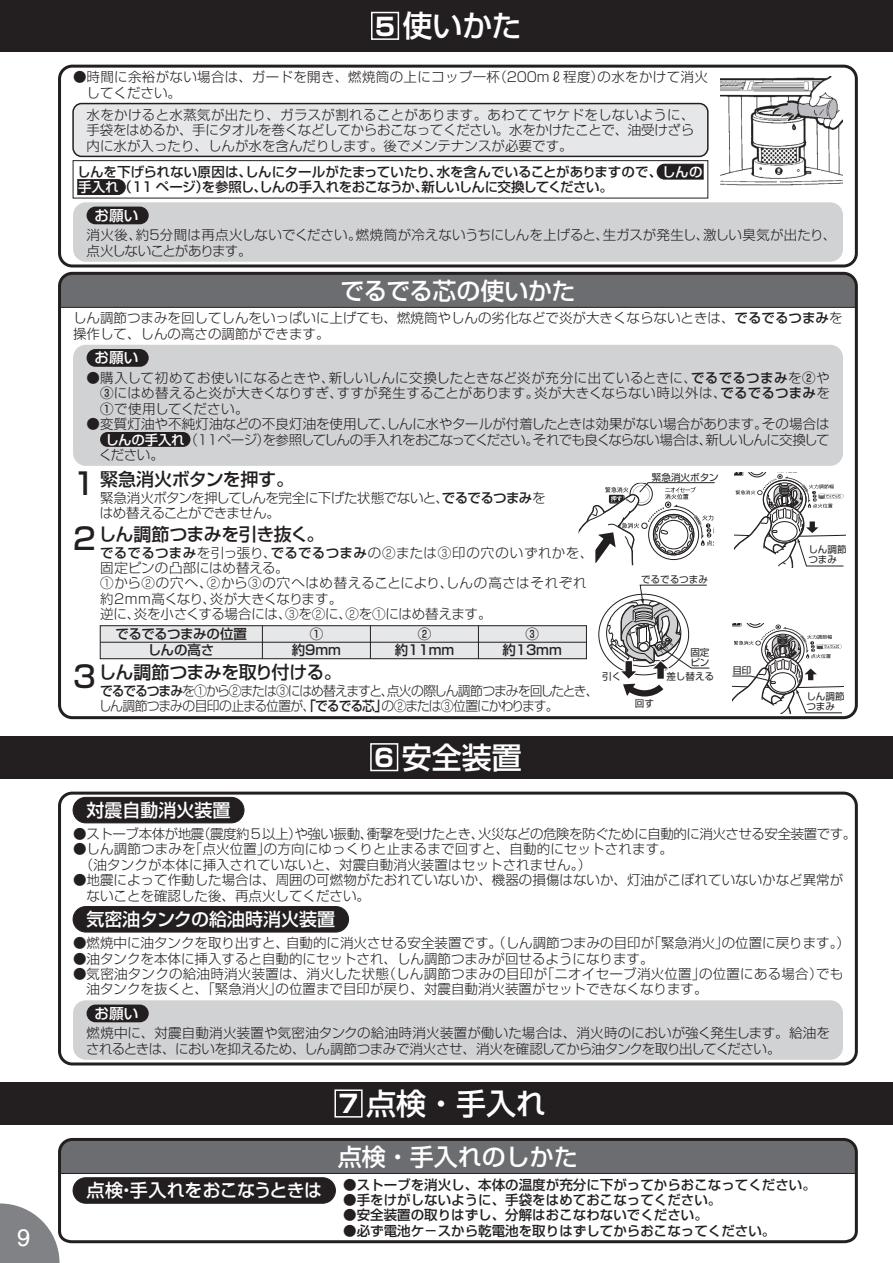
<style>
.page{position:relative;width:893px;height:1263px;background:#fff}
.page>*{position:absolute;margin:0;border:0;box-sizing:border-box;transform-origin:0 0}
.t1{font:500 30px "Shin Go Pro";color:#fff}
.t2{font:500 30px "Shin Go Pro";color:#231f20}
.t3{font:500 24px "Shin Go Pro";color:#fff}
.t4{font:500 24px "Shin Go Pro";letter-spacing:-.025em;color:#fff}
.t5{font:24px "Helvetica";color:#fff}
.t6{font:500 18px "Shin Go Pro";letter-spacing:-.03em;color:#231f20}
.t7{font:500 18px "Shin Go Pro";color:#fff}
.t8{font:500 14.55px "Shin Go Pro";color:#fff}
.t9{font:300 13.5px/15.5px "Shin Go Pro";color:#231f20}
.t10{font:500 13.5px/16.2px "Shin Go Pro";color:#231f20;text-align:center}
.t11{font:300 13.5px/15.5px "Shin Go Pro";letter-spacing:-.035em;color:#231f20}
.t12{font:300 13.5px/15.5px "Shin Go Pro";letter-spacing:.02em;color:#231f20}
.t13{font:500 13.5px/15.5px "Shin Go Pro";letter-spacing:-.02em;color:#231f20}
.t14{font:300 13.5px/15.5px "Shin Go Pro";letter-spacing:-.08em;color:#231f20;scale:.95 1}
.t15{font:300 13.5px "Shin Go Pro";letter-spacing:-.06em;color:#231f20}
.t16{font:300 13.5px/15.5px "Shin Go Pro";letter-spacing:.025em;color:#231f20}
.t17{font:500 13.5px/16.2px "Shin Go Pro";letter-spacing:-.035em;color:#231f20;text-align:center}
.t18{font:9.6px/10.2px "Shin Go Pro";color:#231f20}
.s1{font-weight:700;font-size:24.45px}
.s2{color:#fff}
.s3{font-weight:500}
.s4{font-weight:500;color:#fff}
.s5{font-size:18px;color:#fff}
</style>
<div class="page">
<svg style="left:0;top:1203px;width:60px;height:60px"></svg>
<img style="left:720px;top:77px;width:123px;height:108px">
<div style="left:73px;top:104px;width:635px;height:52px;background:#e6e7e9;border-radius:9px"></div>
<div style="left:72px;top:103px;width:637px;height:54px;border:2px solid #231f20;border-radius:9px"></div>
<div style="left:58px;top:65px;width:800px;height:202px;border:3px solid #231f20;border-radius:13px"></div>
<div style="left:58px;top:792px;width:800px;height:273px;border:3px solid #231f20;border-radius:13px"></div>
<div style="left:73px;top:797px;width:171px;height:26px;background:#231f20;border-radius:13px"></div>
<div style="left:73px;top:797px;width:171px;height:26px;border:1px solid #231f20;border-radius:13px"></div>
<div style="left:73px;top:906px;width:276px;height:26px;background:#231f20;border-radius:13px"></div>
<div style="left:73px;top:906px;width:276px;height:26px;border:1px solid #231f20;border-radius:13px"></div>
<div style="left:73px;top:1000px;width:770px;height:60px;background:#d1d2d4;border-radius:13px"></div>
<div style="left:87px;top:1004px;width:62px;height:18px;background:#231f20;border-radius:9px"></div>
<svg style="left:57px;top:1138px;width:801px;height:107px"></svg>
<div style="left:73px;top:1178px;width:262px;height:25px;background:#231f20;border-radius:13px"></div>
<div style="left:73px;top:1177px;width:263px;height:26px;border:1px solid #231f20;border-radius:13px"></div>
<div style="left:0;top:0;width:893px;height:51px;background:#231f20"></div>
<hr style="left:0;top:50px;width:893px;height:2px;background:#231f20">
<div style="left:0;top:736px;width:893px;height:43px;background:#231f20"></div>
<div style="left:370px;top:743px;width:28px;height:28px;border:2px solid #fff"></div>
<div style="left:371px;top:12px;width:28px;height:28px;border:2px solid #fff"></div>
<div style="left:0;top:1082px;width:893px;height:43px;background:#231f20"></div>
<div style="left:334px;top:1089px;width:29px;height:28px;border:2px solid #fff"></div>
<svg style="left:656px;top:163px;width:48px;height:17px"></svg>
<svg style="left:77px;top:179px;width:49px;height:16px"></svg>
<div style="left:73px;top:160px;width:635px;height:38px;border:1px solid #231f20"></div>
<div style="left:73px;top:202px;width:770px;height:60px;background:#d1d2d4;border-radius:13px"></div>
<div style="left:87px;top:207px;width:62px;height:17px;background:#231f20;border-radius:9px"></div>
<div style="left:62px;top:276px;width:792px;height:32px;background:#6c6d70"></div>
<div style="left:58px;top:272px;width:800px;height:447px;border:3px solid #231f20;border-radius:13px"></div>
<svg style="left:607px;top:584px;width:103px;height:112px"></svg>
<svg style="left:735px;top:472px;width:111px;height:95px"></svg>
<svg style="left:732px;top:623px;width:111px;height:91px"></svg>
<div style="left:100px;top:626px;width:486px;height:33px;background:#e6e7e9"></div>
<div style="left:100px;top:625px;width:487px;height:34px;border:1px solid #231f20"></div>
<hr style="left:262px;top:626px;width:1px;height:33px;background:#231f20">
<hr style="left:370px;top:626px;width:1px;height:33px;background:#231f20">
<hr style="left:478px;top:626px;width:1px;height:33px;background:#231f20">
<hr style="left:100px;top:642px;width:486px;height:1px;background:#231f20">
<svg style="left:579px;top:482px;width:136px;height:83px"></svg>
<div style="left:73px;top:345px;width:770px;height:121px;background:#d1d2d4;border-radius:13px"></div>
<div style="left:100px;top:432px;width:90px;height:15px;background:#231f20;border-radius:7px"></div>
<div style="left:87px;top:349px;width:62px;height:18px;background:#231f20;border-radius:9px"></div>
<h2 class="t5" style="left:17px;top:1221px;width:15px">9</h2>
<h1 class="t1" style="left:375px;top:1px;width:148px"><span class="s1">5</span> 使いかた</h1>
<p class="t16" style="left:87px;top:68px;width:623px;text-indent:-13px">●時間に余裕がない場合は、ガードを開き、燃焼筒の上にコップ一杯（２００mℓ程度）の水をかけて消火してください。</p>
<p class="t9" style="left:87px;top:105px;width:609px;text-align:justify">水をかけると水蒸気が出たり、ガラスが割れることがあります。あわててヤケドをしないように、手袋をはめるか、手にタオルを巻くなどしてからおこなってください。水をかけたことで、油受けざら内に水が入ったり、しんが水を含んだりします。後でメンテナンスが必要です。　</p>
<p class="t13" style="left:77px;top:162px;width:627px">しんを下げられない原因は、しんにタールがたまっていたり、水を含んでいることがありますので、<span class="s2">しんの手入れ</span>（11 ページ）を参照し、しんの手入れをおこなうか、新しいしんに交換してください。</p>
<p class="t9" style="left:87px;top:226px;width:751px">消火後、約５分間は再点火しないでください。燃焼筒が冷えないうちにしんを上げると、生ガスが発生し、激しい臭気が出たり、点火しないことがあります。</p>
<p class="t8" style="left:94px;top:203px;width:45px">お願い</p>
<h2 class="t4" style="left:341px;top:271px;width:236px">でるでる芯の使いかた</h2>
<p class="t9" style="left:73px;top:309px;width:771px">しん調節つまみを回してしんをいっぱいに上げても、燃焼筒やしんの劣化などで炎が大きくならないときは、<span class="s3">でるでるつまみ</span>を操作して、しんの高さの調節ができます。</p>
<p class="t8" style="left:94px;top:346px;width:45px">お願い</p>
<p class="t9" style="left:100px;top:368px;width:731px;text-align:justify;text-indent:-14px">●購入して初めてお使いになるときや、新しいしんに交換したときなど炎が充分に出ているときに、<span class="s3">でるでるつまみ</span>を<span class="s3">②</span>や<span class="s3">③</span>にはめ替えると炎が大きくなりすぎ、すすが発生することがあります。炎が大きくならない時以外は、<span class="s3">でるでるつまみ</span>を<span class="s3">①</span>で使用してください。</p>
<p class="t9" style="left:87px;top:415px;width:745px">●変質灯油や不純灯油などの不良灯油を使用して、しんに水やタールが付着したときは効果がない場合があります。その場合は</p>
<p class="t15" style="left:106px;top:428px;width:726px"><span class="s4">しんの手入れ</span>（11ページ）を参照してしんの手入れをおこなってください。それでも良くならない場合は、新しいしんに交換して</p>
<p class="t9" style="left:99px;top:445px;width:66px">ください。</p>
<h1 class="t2" style="left:69px;top:459px;width:31px">１</h1>
<h3 class="t6" style="left:100px;top:464px;width:196px">緊急消火ボタンを押す。</h3>
<p class="t11" style="left:100px;top:488px;width:447px">緊急消火ボタンを押してしんを完全に下げた状態でないと、<span class="s3">でるでるつまみ</span>をはめ替えることができません。</p>
<h3 class="t6" style="left:99px;top:519px;width:227px">しん調節つまみを引き抜く。</h3>
<p class="t9" style="left:100px;top:543px;width:495px"><span class="s3">でるでるつまみ</span>を引っ張り、<span class="s3">でるでるつまみ</span>の②または③印の穴のいずれかを、固定ピンの凸部にはめ替える。<br>①から②の穴へ、②から③の穴へはめ替えることにより、しんの高さはそれぞれ約２mm高くなり、炎が大きくなります。<br>逆に、炎を小さくする場合には、③を②に、②を①にはめ替えます。</p>
<h1 class="t2" style="left:69px;top:513px;width:32px">２</h1>
<p class="t17" style="left:116px;top:624px;width:133px">でるでるつまみの位置しんの高さ</p>
<p class="t10" style="left:292px;top:624px;width:51px">①約9mm</p>
<p class="t10" style="left:395px;top:624px;width:61px">②約11mm</p>
<p class="t10" style="left:502px;top:624px;width:61px">③<br>約１3mm</p>
<h3 class="t6" style="left:99px;top:657px;width:245px">しん調節つまみを取り付ける。</h3>
<p class="t14" style="left:99px;top:681px;width:528px"><span class="s3">でるでるつまみ</span>を①から②または③にはめ替えますと、点火の際しん調節つまみを回したとき、しん調節つまみの目印の止まる位置が、<span class="s3">「でるでる芯」</span>の②または③位置にかわります。</p>
<h1 class="t2" style="left:69px;top:652px;width:32px">３</h1>
<h3 class="t7" style="left:87px;top:795px;width:145px">対震自動消火装置</h3>
<h1 class="t1" style="left:374px;top:732px;width:149px"><span class="s1">6</span> 安全装置</h1>
<p class="t18" style="left:652px;top:471px;width:68px">緊急消火ボタン</p>
<p class="t18" style="left:641px;top:573px;width:68px">でるでるつまみ</p>
<p class="t18" style="left:690px;top:646px;width:21px">固定ピン</p>
<p class="t18" style="left:602px;top:670px;width:21px">引く</p>
<p class="t18" style="left:666px;top:670px;width:49px">差し替える</p>
<p class="t18" style="left:635px;top:697px;width:21px">回す</p>
<p class="t18" style="left:732px;top:664px;width:21px">目印</p>
<p class="t18" style="left:808px;top:543px;width:40px">しん調節つまみ</p>
<p class="t18" style="left:806px;top:690px;width:40px">しん調節つまみ</p>
<p class="t11" style="left:73px;top:824px;width:785px">●ストーブ本体が地震（震度約５以上）や強い振動、衝撃を受けたとき、火災などの危険を防ぐために自動的に消火させる安全装置です。</p>
<p class="t9" style="left:73px;top:840px;width:601px">●しん調節つまみを「点火位置」の方向にゆっくりと止まるまで回すと、自動的にセットされます。　（油タンクが本体に挿入されていないと、対震自動消火装置はセットされません。）</p>
<p class="t9" style="left:87px;top:871px;width:758px;text-indent:-14px">●地震によって作動した場合は、周囲の可燃物がたおれていないか、機器の損傷はないか、灯油がこぼれていないかなど異常がないことを確認した後、再点火してください。</p>
<p class="t9" style="left:73px;top:934px;width:778px">●燃焼中に油タンクを取り出すと、自動的に消火させる安全装置です。（しん調節つまみの目印が「緊急消火」の位置に戻ります。）</p>
<p class="t9" style="left:73px;top:949px;width:582px">●油タンクを本体に挿入すると自動的にセットされ、しん調節つまみが回せるようになります。</p>
<p class="t12" style="left:87px;top:964px;width:758px;text-indent:-14px">●気密油タンクの給油時消火装置は、消火した状態（しん調節つまみの目印が「ニオイセーブ消火位置」の位置にある場合）でも油タンクを抜くと、「緊急消火」の位置まで目印が戻り、対震自動消火装置がセットできなくなります。</p>
<h3 class="t7" style="left:87px;top:904px;width:250px">気密油タンクの給油時消火装置</h3>
<p class="t8" style="left:94px;top:1001px;width:45px">お願い</p>
<p class="t9" style="left:86px;top:1024px;width:745px">燃焼中に、対震自動消火装置や気密油タンクの給油時消火装置が働いた場合は、消火時のにおいが強く発生します。給油をされるときは、においを抑えるため、しん調節つまみで消火させ、消火を確認してから油タンクを取り出してください。</p>
<h1 class="t1" style="left:339px;top:1079px;width:209px"><span class="s1">7</span> 点検・手入れ</h1>
<h2 class="t3" style="left:338px;top:1137px;width:241px">点検・手入れのしかた</h2>
<p class="t10" style="left:87px;top:1175px;width:731px"><span class="s5">点検・手入れをおこなうときは</span> ●ストーブを消火し、本体の温度が充分に下がってからおこなってください。</p>
<p class="t10" style="left:343px;top:1190px;width:379px">●手をけがしないように、手袋をはめておこなってください。</p>
<p class="t10" style="left:343px;top:1205px;width:366px">●安全装置の取りはずし、分解はおこなわないでください。</p>
<p class="t10" style="left:343px;top:1221px;width:433px">●必ず電池ケ－スから乾電池を取りはずしてからおこなってください。</p>
</div>
